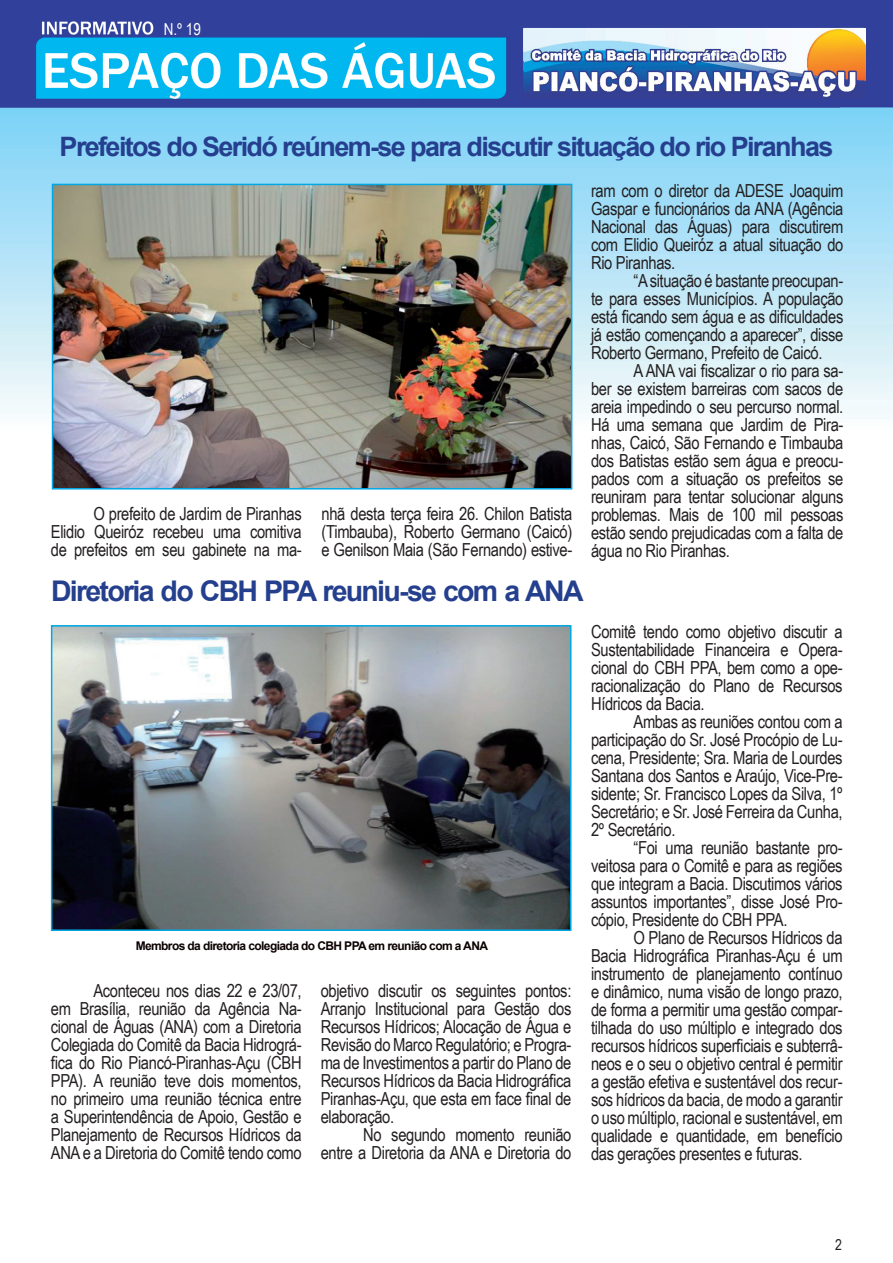
<style>
.page{position:relative;width:893px;height:1263px;background:#fff}
.page>*{position:absolute;margin:0;border:0;box-sizing:border-box;transform-origin:0 0}
.t1{font:700 28.5px "Arial";letter-spacing:-.06em;color:#243f8d}
.t2{font:700 26.7px "Arial";letter-spacing:-.06em;color:#253f8e}
.t3{font:18px/18px "Arial Narrow";letter-spacing:-.02em;color:#231f20;text-align:justify}
.t4{font:16.5px "Arial Narrow";color:#fff}
.t5{font:15px "Arial Narrow";color:#231f20}
.t6{font:700 12px "Arial";letter-spacing:-.05em;color:#0b0000}
</style>
<div class="page">
<img style="left:0;top:0;width:893px;height:931px">
<img style="left:524px;top:29px;width:342px;height:70px">
<img style="left:54px;top:628px;width:514px;height:300px">
<div style="left:51px;top:625px;width:520px;height:306px;border:2px solid #00a9e5"></div>
<img style="left:55px;top:187px;width:514px;height:299px">
<div style="left:52px;top:184px;width:520px;height:305px;border:2px solid #00a9e5"></div>
<p class="t4" style="left:164px;top:17px;width:39px">N.º 19</p>
<h2 class="t2" style="left:60px;top:129px;width:775px">Prefeitos do Seridó reúnem-se para discutir situação do rio Piranhas</h2>
<p class="t3" style="left:51px;top:504px;width:252px;text-indent:43px">O prefeito de Jardim de Piranhas Elidio Queiróz recebeu uma comitiva de prefeitos em seu gabinete na ma-</p>
<p class="t3" style="left:321px;top:504px;width:252px">nhã desta terça feira 26. Chilon Batista (Timbauba), Roberto Germano (Caicó) e Genilson Maia (São Fernando) estive-</p>
<p class="t3" style="left:591px;top:181px;width:254px">ram com o diretor da ADESE Joaquim Gaspar e funcionários da ANA (Agência Nacional das Águas) para discutirem com Elidio Queiróz a atual situação do Rio Piranhas.</p>
<p class="t3" style="left:591px;top:271px;width:254px;text-indent:43px">“A situação é bastante preocupan&shy;te para esses Municípios. A população está ficando sem água e as dificuldades já estão començando a aparecer”, disse Roberto Germano, Prefeito de Caicó.</p>
<p class="t3" style="left:591px;top:361px;width:254px;text-indent:43px">A ANA vai fiscalizar o rio para sa&shy;ber se existem barreiras com sacos de areia impedindo o seu percurso normal.<br>Há uma semana que Jardim de Pira&shy;nhas, Caicó, São Fernando e Timbauba dos Batistas estão sem água e preocu&shy;pados com a situação os prefeitos se reuniram para tentar solucionar alguns problemas. Mais de 100 mil pessoas estão sendo prejudicadas com a falta de água no Rio Piranhas.</p>
<h1 class="t1" style="left:51px;top:572px;width:534px">Diretoria do CBH PPA reuniu-se com a ANA</h1>
<p class="t6" style="left:136px;top:937px;width:354px">Membros da diretoria colegiada do CBH PPA em reunião com a ANA</p>
<p class="t3" style="left:51px;top:981px;width:252px;text-indent:43px">Aconteceu nos dias 22 e 23/07, em Brasília, reunião da Agência Na&shy;cional de Águas (ANA) com a Diretoria Colegiada do Comitê da Bacia Hidrográ&shy;fica do Rio Piancó-Piranhas-Açu (CBH PPA). A reunião teve dois momentos, no primeiro uma reunião técnica entre a Superintendência de Apoio, Gestão e Planejamento de Recursos Hídricos da ANA e a Diretoria do Comitê tendo como</p>
<p class="t3" style="left:321px;top:981px;width:252px">objetivo discutir os seguintes pontos:<br>Arranjo Institucional para Gestão dos Recursos Hídricos; Alocação de Água e Revisão do Marco Regulatório; e Progra&shy;ma de Investimentos a partir do Plano de Recursos Hídricos da Bacia Hidrográfica Piranhas-Açu, que esta em face final de elaboração.</p>
<p class="t3" style="left:321px;top:1125px;width:252px;text-align:right">No segundo momento reunião<br>entre a Diretoria da ANA e Diretoria do</p>
<p class="t3" style="left:591px;top:622px;width:253px">Comitê tendo como objetivo discutir a Sustentabilidade Financeira e Opera&shy;cional do CBH PPA, bem como a ope&shy;racionalização do Plano de Recursos Hídricos da Bacia.</p>
<p class="t3" style="left:591px;top:712px;width:253px;text-indent:42px">Ambas as reuniões contou com a participação do Sr. José Procópio de Lu&shy;cena, Presidente; Sra. Maria de Lourdes Santana dos Santos e Araújo, Vice-Pre&shy;sidente; Sr. Francisco Lopes da Silva, 1º Secretário; e Sr. José Ferreira da Cunha, 2º Secretário.</p>
<p class="t3" style="left:591px;top:838px;width:253px;text-indent:42px">“Foi uma reunião bastante pro&shy;veitosa para o Comitê e para as regiões que integram a Bacia. Discutimos vários assuntos importantes”, disse José Pro&shy;cópio, Presidente do CBH PPA.</p>
<p class="t3" style="left:591px;top:928px;width:253px;text-indent:42px">O Plano de Recursos Hídricos da Bacia Hidrográfica Piranhas-Açu é um instrumento de planejamento contínuo e dinâmico, numa visão de longo prazo, de forma a permitir uma gestão compar&shy;tilhada do uso múltiplo e integrado dos recursos hídricos superficiais e subterrâ&shy;neos e o seu o objetivo central é permitir a gestão efetiva e sustentável dos recur&shy;sos hídricos da bacia, de modo a garantir o uso múltiplo, racional e sustentável, em qualidade e quantidade, em benefício das gerações presentes e futuras.</p>
<p class="t5" style="left:835px;top:1233px;width:8px">2</p>
</div>
